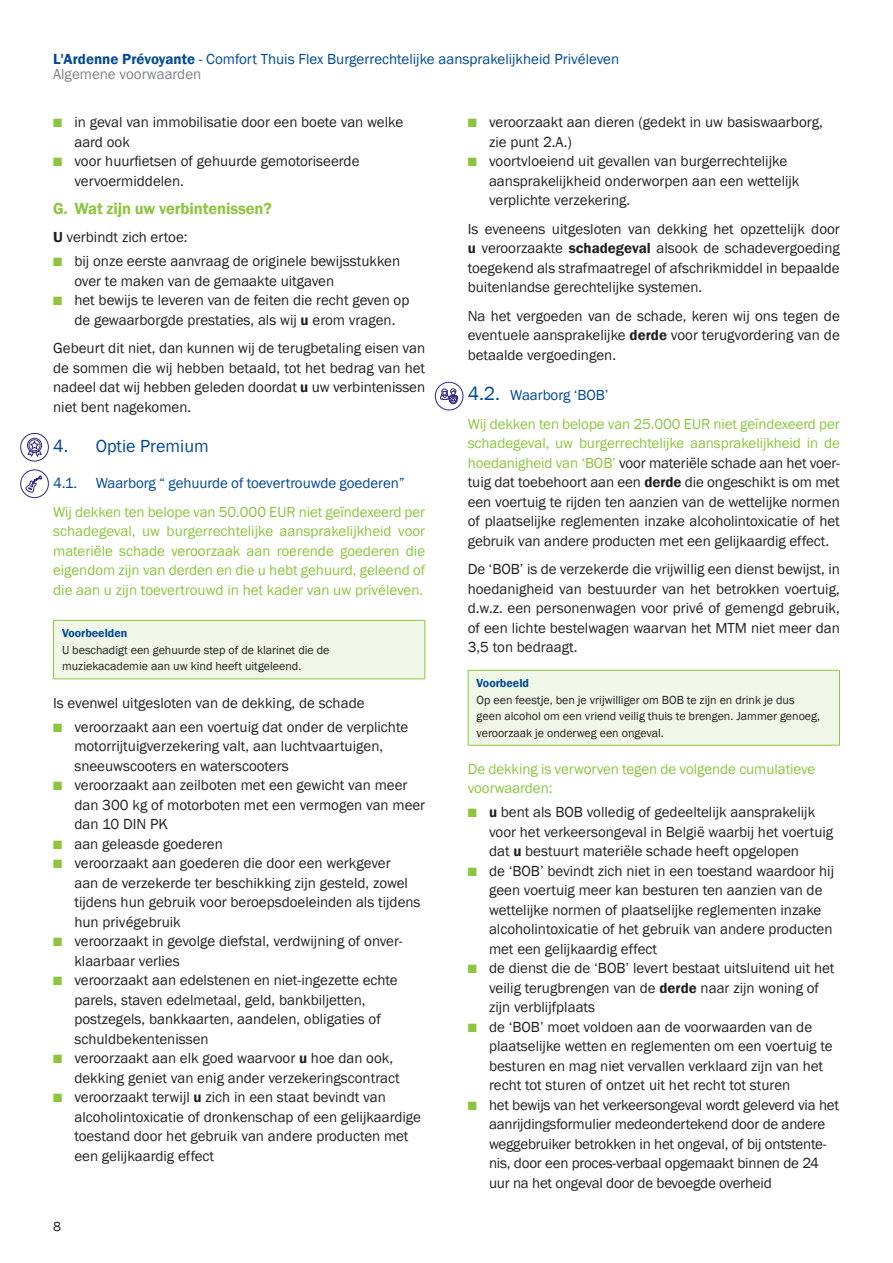
<style>
.page{position:relative;width:893px;height:1263px;background:#fff}
.page>*{position:absolute;margin:0;border:0;box-sizing:border-box;transform-origin:0 0}
.t1{font:18px "Franklin Gothic";color:#004994}
.t2{font:600 16.5px "Franklin Gothic";letter-spacing:-.005em;color:#8bc63e}
.P_-_Body{font:15px/19.5px "Franklin Gothic";color:#231f20}
.P_-_Body-2{font:15px/19.5px "Franklin Gothic";color:#8bc63e;text-align:justify}
.t3{font:15px/15px "Franklin Gothic";color:#004994}
.P_-_Subtitel_-_level_2{font:15px/19.5px "Franklin Gothic";letter-spacing:-.005em;color:#8bc63e}
.t4{font:13.5px "Franklin Gothic";color:#231f20}
.T_-_Body_tabel{font:12px/16.5px "Franklin Gothic";color:#231f20}
.T_-_Titel_blauw{font:600 12px "Franklin Gothic";color:#004994}
.s1{font-weight:600}
.s2{color:#808285}
.s3{color:#8bc63e}
.s4{font-size:19.5px}
</style>
<div class="page">
<div style="left:468px;top:670px;width:371px;height:75px;background:#f1f7e8"></div>
<hr style="left:468px;top:670px;width:372px;height:1px;background:#8bc63e">
<hr style="left:468px;top:671px;width:1px;height:74px;background:#8bc63e">
<hr style="left:839px;top:671px;width:1px;height:74px;background:#8bc63e">
<hr style="left:468px;top:745px;width:372px;height:1px;background:#8bc63e">
<div style="left:435px;top:382px;width:28px;height:28px;border:1px solid #312783;border-radius:50%"></div>
<svg style="left:440px;top:388px;width:18px;height:16px"></svg>
<div style="left:54px;top:620px;width:371px;height:59px;background:#f1f7e8"></div>
<hr style="left:53px;top:620px;width:372px;height:1px;background:#8bc63e">
<hr style="left:53px;top:621px;width:1px;height:57px;background:#8bc63e">
<hr style="left:424px;top:621px;width:1px;height:57px;background:#8bc63e">
<hr style="left:53px;top:678px;width:372px;height:1px;background:#8bc63e">
<div style="left:20px;top:433px;width:29px;height:28px;border:1px solid #312783;border-radius:50%"></div>
<div style="left:27px;top:438px;width:15px;height:14px;border:1px solid #312783;border-radius:50%"></div>
<div style="left:29px;top:439px;width:11px;height:12px;border:1px solid #312783;border-radius:50%"></div>
<svg style="left:27px;top:441px;width:15px;height:16px"></svg>
<div style="left:20px;top:470px;width:29px;height:28px;border:1px solid #312783;border-radius:50%"></div>
<svg style="left:23px;top:476px;width:19px;height:18px"></svg>
<p class="t3" style="left:53px;top:51px;width:567px"><span class="s1">L'Ardenne Prévoyante</span> - Comfort Thuis Flex Burgerrechtelijke aansprakelijkheid Privéleven<br><span class="s2">Algemene voorwaarden</span></p>
<p class="P_-_Body" style="left:489px;top:113px;width:335px;text-indent:-21px"><span class="s3">■</span> veroorzaakt aan dieren (gedekt in uw basiswaarborg, zie punt 2.A.)</p>
<p class="P_-_Body" style="left:489px;top:152px;width:312px;text-indent:-21px"><span class="s3">■</span> voortvloeiend uit gevallen van burgerrechtelijke aansprakelijkheid onderworpen aan een wettelijk verplichte verzekering.</p>
<p class="P_-_Body" style="left:468px;top:220px;width:374px;text-align:justify">Is eveneens uitgesloten van dekking het opzettelijk door <span class="s1">u</span> veroorzaakte <span class="s1">schadegeval</span> alsook de schadevergoeding toegekend als strafmaatregel of afschrikmiddel in bepaalde buitenlandse gerechtelijke systemen.</p>
<p class="P_-_Body" style="left:468px;top:307px;width:374px;text-align:justify">Na het vergoeden van de schade, keren wij ons tegen de eventuele aansprakelijke <span class="s1">derde</span> voor terugvordering van de betaalde vergoedingen.</p>
<p class="t3" style="left:468px;top:388px;width:142px"><span class="s4">4.2.</span> Waarborg ‘BOB’</p>
<p class="P_-_Body" style="left:468px;top:414px;width:374px;text-align:justify"><span class="s3">Wij dekken ten belope van 25.000 EUR niet geïndexeerd per schadegeval, uw burgerrechtelijke aansprakelijkheid in de hoedanigheid van ‘BOB’</span> voor materiële schade aan het voer&shy;tuig dat toebehoort aan een <span class="s1">derde</span> die ongeschikt is om met een voertuig te rijden ten aanzien van de wettelijke normen of plaatselijke reglementen inzake alcoholintoxicatie of het gebruik van andere producten met een gelijkaardig effect.</p>
<p class="P_-_Body" style="left:468px;top:560px;width:374px;text-align:justify">De ‘BOB’ is de verzekerde die vrijwillig een dienst bewijst, in hoedanigheid van bestuurder van het betrokken voertuig, d.w.z. een personenwagen voor privé of gemengd gebruik, of een lichte bestelwagen waarvan het MTM niet meer dan 3,5 ton bedraagt.</p>
<p class="T_-_Titel_blauw" style="left:477px;top:676px;width:54px">Voorbeeld</p>
<p class="T_-_Body_tabel" style="left:477px;top:692px;width:345px">Op een feestje, ben je vrijwilliger om BOB te zijn en drink je dus geen alcohol om een vriend veilig thuis te brengen. Jammer genoeg, veroorzaak je onderweg een ongeval.</p>
<p class="P_-_Subtitel_-_level_2" style="left:468px;top:759px;width:349px">De dekking is verworven tegen de volgende cumulatieve voorwaarden:</p>
<p class="P_-_Body" style="left:489px;top:803px;width:346px;text-indent:-21px"><span class="s3">■</span> <span class="s1">u</span> bent als BOB volledig of gedeeltelijk aansprakelijk voor het verkeersongeval in België waarbij het voertuig dat <span class="s1">u</span> bestuurt materiële schade heeft opgelopen</p>
<p class="P_-_Body" style="left:489px;top:861px;width:347px;text-indent:-21px"><span class="s3">■</span> de ‘BOB’ bevindt zich niet in een toestand waardoor hij geen voertuig meer kan besturen ten aanzien van de wettelijke normen of plaatselijke reglementen inzake alcoholintoxicatie of het gebruik van andere producten met een gelijkaardig effect</p>
<p class="P_-_Body" style="left:489px;top:959px;width:347px;text-indent:-21px"><span class="s3">■</span> de dienst die de ‘BOB’ levert bestaat uitsluitend uit het veilig terugbrengen van de <span class="s1">derde</span> naar zijn woning of zijn verblijfplaats</p>
<p class="P_-_Body" style="left:489px;top:1017px;width:345px;text-indent:-21px"><span class="s3">■</span> de ‘BOB’ moet voldoen aan de voorwaarden van de plaatselijke wetten en reglementen om een voertuig te besturen en mag niet vervallen verklaard zijn van het recht tot sturen of ontzet uit het recht tot sturen</p>
<p class="P_-_Body" style="left:489px;top:1095px;width:352px;text-indent:-21px"><span class="s3">■</span> het bewijs van het verkeersongeval wordt geleverd via het aanrijdingsformulier medeondertekend door de andere weggebruiker betrokken in het ongeval, of bij ontstente&shy;nis, door een proces-verbaal opgemaakt binnen de 24 uur na het ongeval door de bevoegde overheid</p>
<p class="P_-_Body" style="left:74px;top:113px;width:330px;text-indent:-21px"><span class="s3">■</span> in geval van immobilisatie door een boete van welke aard ook</p>
<p class="P_-_Body" style="left:74px;top:152px;width:287px;text-indent:-21px"><span class="s3">■</span> voor huurfietsen of gehuurde gemotoriseerde vervoermiddelen.</p>
<p class="t2" style="left:53px;top:198px;width:220px">G. Wat zijn uw verbintenissen?</p>
<p class="P_-_Body" style="left:53px;top:228px;width:136px"><span class="s1">U</span> verbindt zich ertoe:</p>
<p class="P_-_Body" style="left:74px;top:252px;width:327px;text-indent:-21px"><span class="s3">■</span> bij onze eerste aanvraag de originele bewijsstukken over te maken van de gemaakte uitgaven</p>
<p class="P_-_Body" style="left:53px;top:291px;width:358px;text-align:center"><span class="s3">■</span> het bewijs te leveren van de feiten die recht geven op de gewaarborgde prestaties, als wij <span class="s1">u</span> erom vragen.</p>
<p class="P_-_Body" style="left:53px;top:339px;width:374px;text-align:justify">Gebeurt dit niet, dan kunnen wij de terugbetaling eisen van de sommen die wij hebben betaald, tot het bedrag van het nadeel dat wij hebben geleden doordat <span class="s1">u</span> uw verbintenissen niet bent nagekomen.</p>
<p class="t1" style="left:53px;top:434px;width:157px">4. Optie Premium</p>
<p class="t3" style="left:53px;top:476px;width:353px">4.1. Waarborg “ gehuurde of toevertrouwde goederen”</p>
<p class="P_-_Body-2" style="left:53px;top:502px;width:374px">Wij dekken ten belope van 50.000 EUR niet geïndexeerd per schadegeval, uw burgerrechtelijke aansprakelijkheid voor materiële schade veroorzaak aan roerende goederen die eigendom zijn van derden en die u hebt gehuurd, geleend of die aan u zijn toevertrouwd in het kader van uw privéleven.</p>
<p class="T_-_Titel_blauw" style="left:62px;top:626px;width:67px">Voorbeelden</p>
<p class="T_-_Body_tabel" style="left:62px;top:642px;width:269px">U beschadigt een gehuurde step of de klarinet die de muziekacademie aan uw kind heeft uitgeleend.</p>
<p class="P_-_Body" style="left:53px;top:693px;width:313px">Is evenwel uitgesloten van de dekking, de schade</p>
<p class="P_-_Body" style="left:74px;top:717px;width:335px;text-indent:-21px"><span class="s3">■</span> veroorzaakt aan een voertuig dat onder de verplichte motorrijtuigverzekering valt, aan luchtvaartuigen, sneeuwscooters en waterscooters</p>
<p class="P_-_Body" style="left:74px;top:776px;width:352px;text-indent:-21px"><span class="s3">■</span> veroorzaakt aan zeilboten met een gewicht van meer dan 300 kg of motorboten met een vermogen van meer dan 10 DIN PK</p>
<p class="P_-_Body" style="left:53px;top:834px;width:171px"><span class="s3">■</span> aan geleasde goederen</p>
<p class="P_-_Body" style="left:74px;top:854px;width:348px;text-indent:-21px"><span class="s3">■</span> veroorzaakt aan goederen die door een werkgever<br>aan de verzekerde ter beschikking zijn gesteld, zowel tijdens hun gebruik voor beroepsdoeleinden als tijdens hun privégebruik</p>
<p class="P_-_Body" style="left:74px;top:932px;width:330px;text-indent:-21px"><span class="s3">■</span> veroorzaakt in gevolge diefstal, verdwijning of onver&shy;klaarbaar verlies</p>
<p class="P_-_Body" style="left:74px;top:971px;width:325px;text-indent:-21px"><span class="s3">■</span> veroorzaakt aan edelstenen en niet-ingezette echte parels, staven edelmetaal, geld, bankbiljetten, postzegels, bankkaarten, aandelen, obligaties of schuldbekentenissen</p>
<p class="P_-_Body" style="left:74px;top:1049px;width:327px;text-indent:-21px"><span class="s3">■</span> veroorzaakt aan elk goed waarvoor <span class="s1">u</span> hoe dan ook, dekking geniet van enig ander verzekeringscontract</p>
<p class="P_-_Body" style="left:74px;top:1088px;width:348px;text-indent:-21px"><span class="s3">■</span> veroorzaakt terwijl <span class="s1">u</span> zich in een staat bevindt van alcoholintoxicatie of dronkenschap of een gelijkaardige toestand door het gebruik van andere producten met een gelijkaardig effect</p>
<p class="t4" style="left:53px;top:1218px;width:9px">8</p>
</div>
